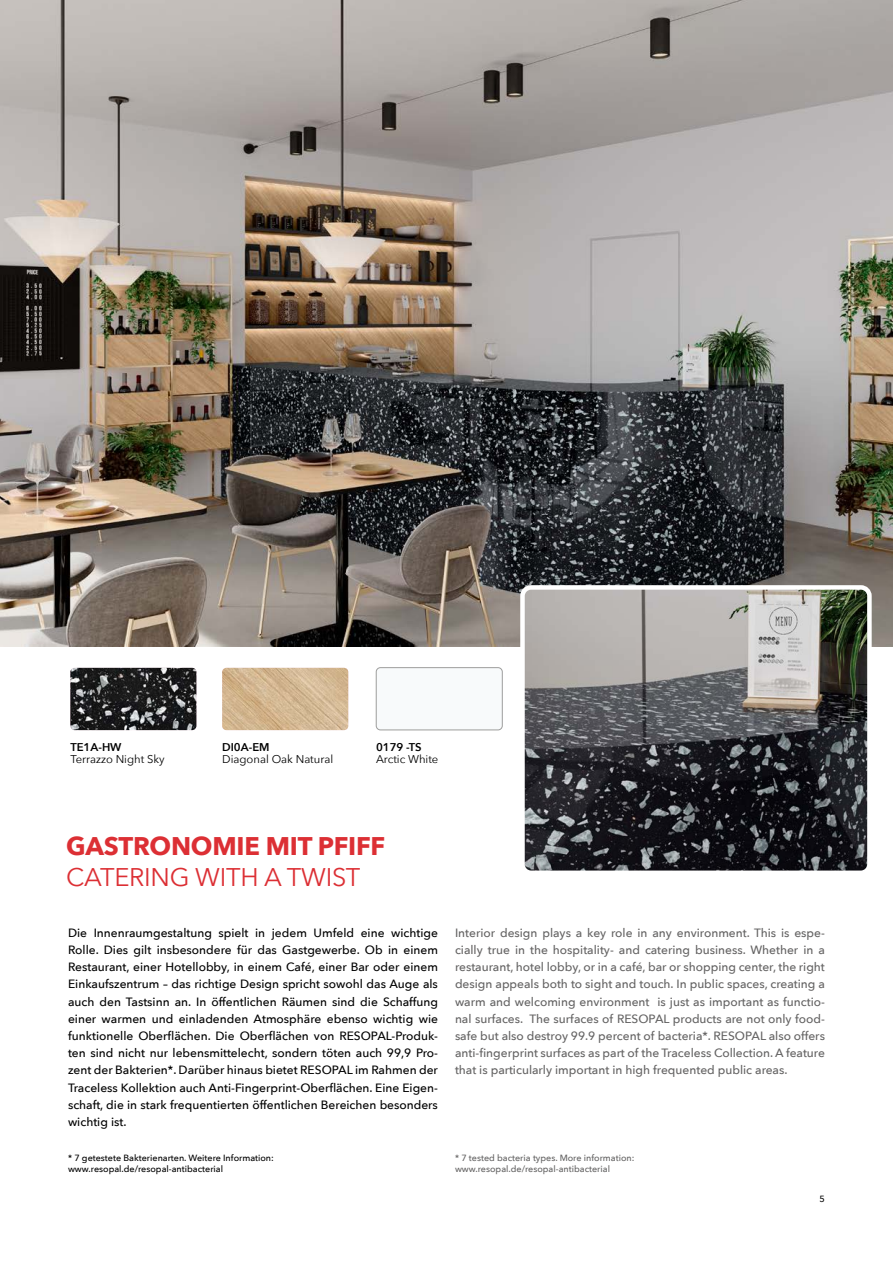
<style>
.page{position:relative;width:893px;height:1263px;background:#fff}
.page>*{position:absolute;margin:0;border:0;box-sizing:border-box;transform-origin:0 0}
.t1{font:700 25.5px "Avenir Next";letter-spacing:-.01em;color:#dc2f34}
.t2{font:25.5px "Avenir Next";letter-spacing:-.01em;color:#dc2f34}
.t3{font:500 12px/17.2px "Avenir Next";color:#000;text-align:justify}
.t4{font:500 12px/17.2px "Avenir Next";color:#646363;text-align:justify}
.t5{font:11.25px "Avenir Next";color:#000}
.t6{font:600 11.25px "Avenir Next";color:#000}
.t7{font:500 9px/10.8px "Avenir Next";color:#000}
.t8{font:500 9px/10.8px "Avenir Next";color:#646363}
</style>
<div class="page">
<img style="left:0;top:0;width:893px;height:646px">
<img style="left:525px;top:590px;width:342px;height:280px">
<div style="left:520px;top:585px;width:352px;height:290px;border:4px solid #fff;border-radius:9px"></div>
<img style="left:222px;top:668px;width:126px;height:62px">
<div style="left:376px;top:668px;width:126px;height:62px;background:#f8fafb;border-radius:4px"></div>
<div style="left:376px;top:667px;width:126px;height:63px;border:1px solid #9d9d9c;border-radius:4px"></div>
<img style="left:70px;top:668px;width:126px;height:62px">
<p class="t6" style="left:70px;top:740px;width:53px">TE1A-HW</p>
<p class="t5" style="left:70px;top:752px;width:96px">Terrazzo Night Sky</p>
<p class="t6" style="left:222px;top:740px;width:49px">DI0A-EM</p>
<p class="t5" style="left:222px;top:752px;width:112px">Diagonal Oak Natural</p>
<p class="t6" style="left:376px;top:740px;width:47px">0179 -TS</p>
<p class="t5" style="left:376px;top:752px;width:64px">Arctic White</p>
<h1 class="t1" style="left:66px;top:824px;width:320px">GASTRONOMIE MIT PFIFF</h1>
<h1 class="t2" style="left:66px;top:862px;width:295px">CATERING WITH A TWIST</h1>
<p class="t3" style="left:68px;top:923px;width:371px">Die Innenraumgestaltung spielt in jedem Umfeld eine wichtige Rolle. Dies gilt insbesondere für das Gastgewerbe. Ob in einem Restaurant, einer Hotellobby, in einem Café, einer Bar oder einem Einkaufszentrum – das richtige Design spricht sowohl das Auge als auch den Tastsinn an. In öffentlichen Räumen sind die Schaffung einer warmen und einladenden Atmosphäre ebenso wichtig wie funktionelle Oberflächen. Die Oberflächen von RESOPAL-Produk&shy;ten sind nicht nur lebensmittelecht, sondern töten auch 99,9 Pro&shy;zent der Bakterien*. Darüber hinaus bietet RESOPAL im Rahmen der Traceless Kollektion auch Anti-Fingerprint-Oberflächen. Eine Eigen&shy;schaft, die in stark frequentierten öffentlichen Bereichen besonders wichtig ist.</p>
<p class="t7" style="left:68px;top:1152px;width:207px">* 7 getestete Bakterienarten. Weitere Information: www.resopal.de/resopal-antibacterial</p>
<p class="t8" style="left:455px;top:1152px;width:181px">* 7 tested bacteria types. More information: www.resopal.de/resopal-antibacterial</p>
<p class="t4" style="left:455px;top:923px;width:371px">Interior design plays a key role in any environment. This is espe&shy;cially true in the hospitality- and catering business. Whether in a restaurant, hotel lobby, or in a café, bar or shopping center, the right design appeals both to sight and touch. In public spaces, creating a warm and welcoming environment is just as important as functio&shy;nal surfaces. The surfaces of RESOPAL products are not only food&shy;safe but also destroy 99.9 percent of bacteria*. RESOPAL also offers anti-fingerprint surfaces as part of the Traceless Collection. A feature that is particularly important in high frequented public areas.</p>
<p class="t7" style="left:820px;top:1193px;width:7px">5</p>
</div>
